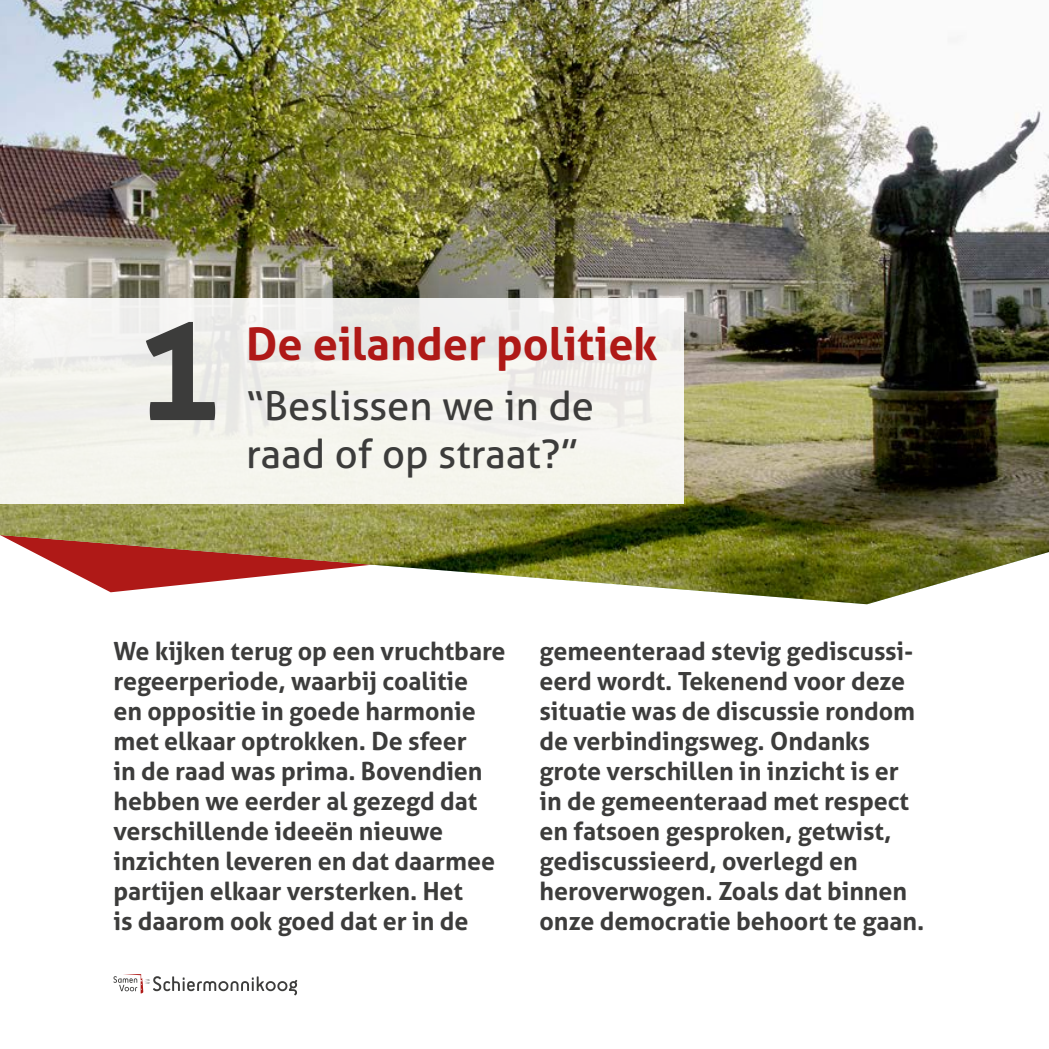
<style>
.page{position:relative;width:1049px;height:1049px;background:#fff}
.page>*{position:absolute;margin:0;border:0;box-sizing:border-box;transform-origin:0 0}
.t1{font:700 150px "Aller";color:#3c3c3b}
.t2{font:700 45px "Aller";color:#af1917}
.t3{font:40px/48px "Aller";color:#3c3c3b}
.t4{font:700 25px/30px "Aller";color:#3c3c3b}
</style>
<div class="page">
<svg style="left:113px;top:974px;width:184px;height:21px"></svg>
<img style="left:0;top:0;width:1049px;height:604px">
<div style="left:0;top:298px;width:683px;height:206px;background:linear-gradient(to right,#f1f2ec,#f3f2ee)"></div>
<h1 class="t1" style="left:133px;top:274px;width:91px">1</h1>
<h2 class="t2" style="left:246px;top:316px;width:413px">De eilander politiek</h2>
<h3 class="t3" style="left:246px;top:382px;width:349px">“Beslissen we in de raad of op straat?”</h3>
<p class="t4" style="left:113px;top:636px;width:394px">We kijken terug op een vruchtbare regeerperiode, waarbij coalitie<br>en oppositie in goede harmonie met elkaar optrokken. De sfeer<br>in de raad was prima. Bovendien hebben we eerder al gezegd dat verschillende ideeën nieuwe inzichten leveren en dat daarmee partijen elkaar versterken. Het<br>is daarom ook goed dat er in de</p>
<p class="t4" style="left:539px;top:636px;width:386px">gemeenteraad stevig gediscussi&shy;eerd wordt. Tekenend voor deze situatie was de discussie rondom de verbindingsweg. Ondanks grote verschillen in inzicht is er in de gemeenteraad met respect en fatsoen gesproken, getwist, gediscussieerd, overlegd en heroverwogen. Zoals dat binnen onze democratie behoort te gaan.</p>
</div>
